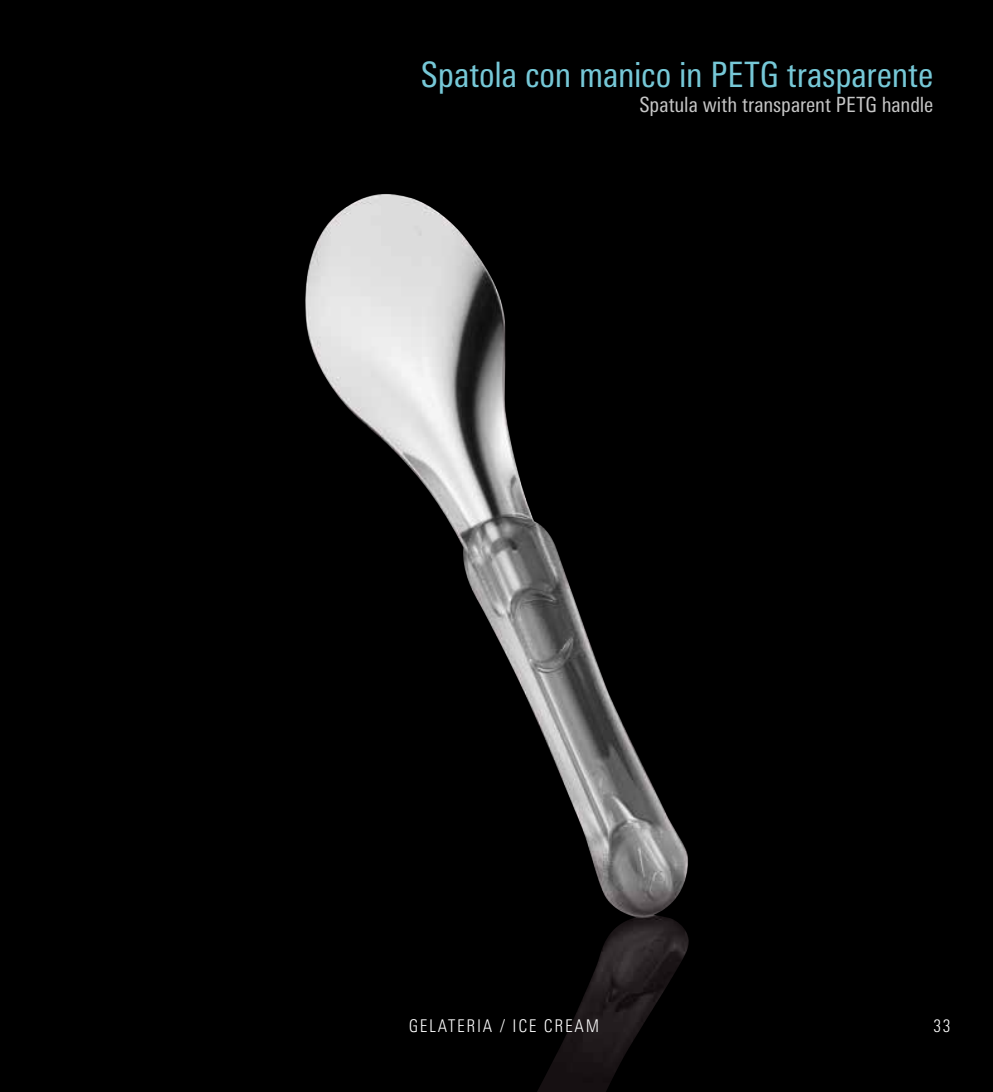
<style>
.page{position:relative;width:993px;height:1092px;background:#fff}
.page>*{position:absolute;margin:0;border:0;box-sizing:border-box;transform-origin:0 0}
.t1{font:condensed 35px "Linotype Univers";color:#76c8d7}
.t2{font:condensed 21px "Linotype Univers";color:#c6c6c6}
.t3{font:300 condensed 17.5px "Linotype Univers";letter-spacing:.1em;color:#fff}
</style>
<div class="page">
<div style="left:0;top:0;width:992px;height:1091px;background:#000"></div>
<img style="left:305px;top:194px;width:384px;height:897px">
<p class="t1" style="left:421px;top:54px;width:514px">Spatola con manico in PETG trasparente</p>
<p class="t2" style="left:639px;top:93px;width:295px">Spatula with transparent PETG handle</p>
<p class="t3" style="left:408px;top:1016px;width:192px">GELATERIA / ICE CREAM</p>
<p class="t3" style="left:933px;top:1016px;width:19px">33</p>
</div>
